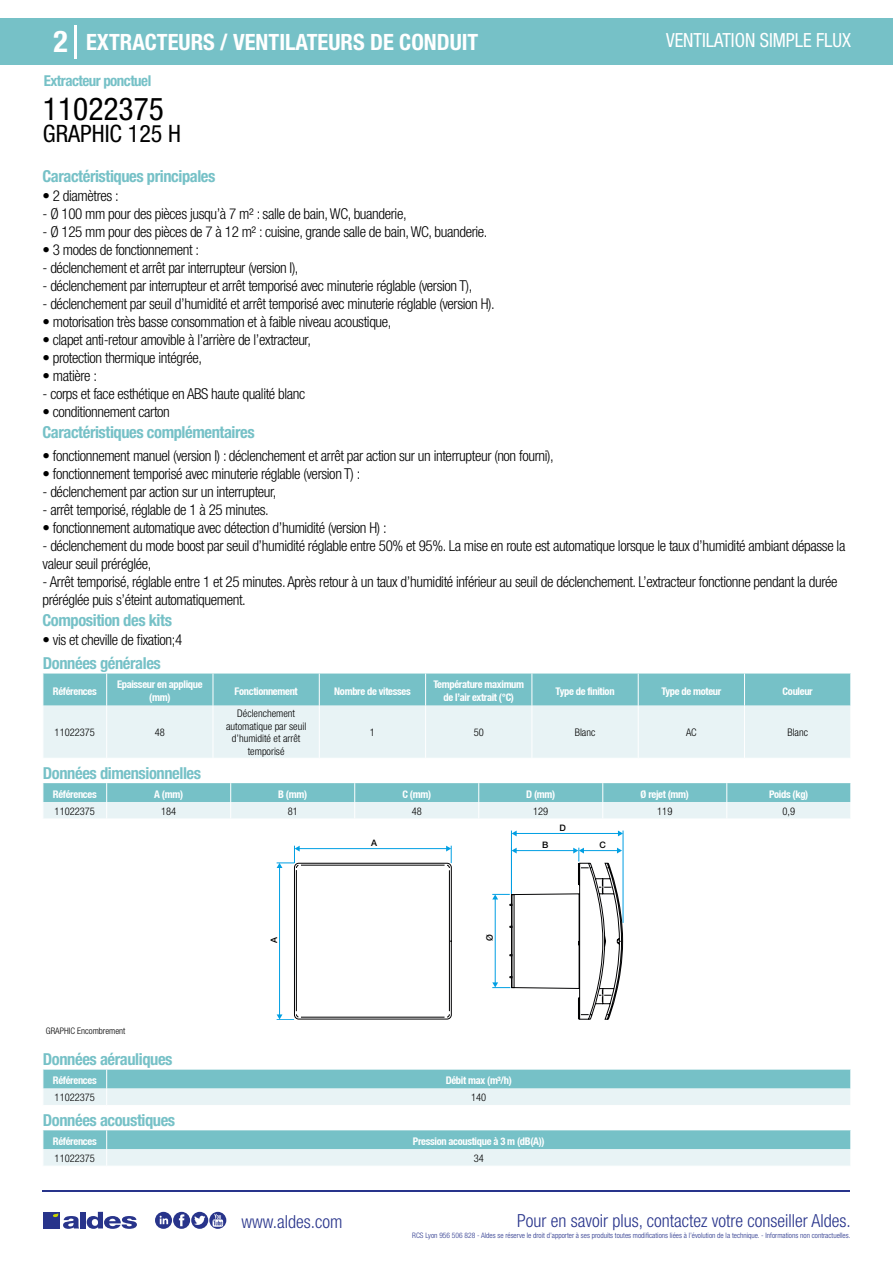
<style>
.page{position:relative;width:893px;height:1263px;background:#fff}
.page>*{position:absolute;margin:0;border:0;box-sizing:border-box;transform-origin:0 0}
.t1{font:condensed 31.5px "Helvetica Neue LT Std";color:#000}
.t2{font:700 condensed 30px "Helvetica Neue LT Std";color:#fff}
.t3{font:condensed 24px "Helvetica Neue LT Std";color:#000}
.t4{font:700 condensed 22.5px "Helvetica Neue LT Std";color:#fff}
.t5{font:condensed 19.5px "Helvetica Neue LT Std";color:#fff;scale:.95 1}
.t6{font:300 condensed 18px "Helvetica Neue";color:#28348b}
.t7{font:700 condensed 16.5px "Helvetica Neue LT Std";letter-spacing:-.025em;color:#76c1c7}
.t8{font:300 condensed 15px/18px "Helvetica Neue LT Std";letter-spacing:-.025em;color:#000}
.t9{font:700 condensed 15px "Helvetica Neue LT Std";letter-spacing:-.035em;color:#76c1c7}
.t10{font:700 condensed 10.5px/13.5px "Helvetica Neue";letter-spacing:-.03em;color:#fff;text-align:center}
.t11{font:300 condensed 10.5px/12.6px "Helvetica Neue";color:#000;text-align:center}
.t12{font:300 condensed 9px "Helvetica Neue";color:#000}
.t13{font:500 8.85px "Helvetica Neue LT Std";color:#000}
.t14{font:300 condensed 7.5px "Helvetica Neue";color:#28348b}
</style>
<div class="page">
<div style="left:0;top:18px;width:893px;height:46px;background:#76c1c7"></div>
<hr style="left:74px;top:25px;width:2px;height:33px;background:#fff">
<hr style="left:43px;top:1190px;width:807px;height:1px;background:#28348b">
<svg style="left:155px;top:1212px;width:71px;height:17px"></svg>
<div style="left:43px;top:1212px;width:17px;height:16px;background:#28348b"></div>
<div style="left:80px;top:1212px;width:6px;height:16px;background:#28348b"></div>
<svg style="left:87px;top:1212px;width:50px;height:17px"></svg>
<svg style="left:53px;top:1213px;width:26px;height:16px"></svg>
<svg style="left:44px;top:673px;width:806px;height:85px;background:#bde0e3"></svg>
<hr style="left:106px;top:673px;width:1px;height:33px;background:#fff">
<hr style="left:213px;top:673px;width:1px;height:33px;background:#fff">
<hr style="left:319px;top:673px;width:1px;height:33px;background:#fff">
<hr style="left:425px;top:673px;width:1px;height:33px;background:#fff">
<hr style="left:531px;top:673px;width:1px;height:33px;background:#fff">
<hr style="left:638px;top:673px;width:1px;height:33px;background:#fff">
<hr style="left:744px;top:673px;width:1px;height:33px;background:#fff">
<hr style="left:106px;top:706px;width:1px;height:52px;background:#fff">
<hr style="left:213px;top:706px;width:1px;height:52px;background:#fff">
<hr style="left:319px;top:706px;width:1px;height:52px;background:#fff">
<hr style="left:425px;top:706px;width:1px;height:52px;background:#fff">
<hr style="left:531px;top:706px;width:1px;height:52px;background:#fff">
<hr style="left:638px;top:706px;width:1px;height:52px;background:#fff">
<hr style="left:744px;top:706px;width:1px;height:52px;background:#fff">
<svg style="left:43px;top:783px;width:808px;height:36px;background:#add9dd"></svg>
<hr style="left:299px;top:848px;width:150px;height:1px;background:#009fe3">
<svg style="left:446px;top:846px;width:6px;height:16px"></svg>
<hr style="left:511px;top:830px;width:1px;height:62px;background:#009fe3">
<hr style="left:623px;top:830px;width:1px;height:93px;background:#009fe3">
<hr style="left:516px;top:833px;width:104px;height:1px;background:#009fe3">
<svg style="left:618px;top:830px;width:5px;height:6px"></svg>
<svg style="left:512px;top:830px;width:5px;height:6px"></svg>
<hr style="left:516px;top:850px;width:60px;height:1px;background:#009fe3">
<svg style="left:512px;top:848px;width:5px;height:5px"></svg>
<hr style="left:583px;top:850px;width:36px;height:1px;background:#009fe3">
<svg style="left:617px;top:848px;width:5px;height:5px"></svg>
<svg style="left:573px;top:848px;width:11px;height:13px"></svg>
<svg style="left:294px;top:862px;width:329px;height:158px"></svg>
<hr style="left:495px;top:897px;width:1px;height:86px;background:#009fe3">
<svg style="left:492px;top:894px;width:18px;height:5px"></svg>
<svg style="left:492px;top:982px;width:18px;height:6px"></svg>
<hr style="left:279px;top:865px;width:1px;height:150px;background:#009fe3">
<svg style="left:277px;top:846px;width:23px;height:22px"></svg>
<svg style="left:277px;top:1014px;width:17px;height:6px"></svg>
<svg style="left:43px;top:1070px;width:808px;height:35px;background:#acd8dd"></svg>
<svg style="left:43px;top:1130px;width:808px;height:36px;background:#add9dd"></svg>
<h2 class="t2" style="left:54px;top:24px;width:16px">2</h2>
<h3 class="t4" style="left:86px;top:28px;width:394px">EXTRACTEURS / VENTILATEURS DE CONDUIT</h3>
<h3 class="t5" style="left:666px;top:29px;width:196px">VENTILATION SIMPLE FLUX</h3>
<p class="t9" style="left:44px;top:71px;width:109px">Extracteur ponctuel</p>
<h1 class="t1" style="left:43px;top:91px;width:122px">11022375</h1>
<h3 class="t3" style="left:43px;top:120px;width:140px">GRAPHIC 125 H</h3>
<p class="t7" style="left:43px;top:166px;width:174px">Caractéristiques principales</p>
<p class="t8" style="left:43px;top:187px;width:78px">• 2 diamètres :</p>
<p class="t8" style="left:43px;top:205px;width:366px">- Ø 100 mm pour des pièces jusqu’à 7 m² : salle de bain, WC, buanderie,</p>
<p class="t8" style="left:43px;top:223px;width:446px">- Ø 125 mm pour des pièces de 7 à 12 m² : cuisine, grande salle de bain, WC, buanderie.</p>
<p class="t8" style="left:43px;top:241px;width:158px">• 3 modes de fonctionnement :</p>
<p class="t8" style="left:43px;top:259px;width:258px">- déclenchement et arrêt par interrupteur (version I),</p>
<p class="t8" style="left:43px;top:277px;width:431px">- déclenchement par interrupteur et arrêt temporisé avec minuterie réglable (version T),</p>
<p class="t8" style="left:43px;top:295px;width:454px">- déclenchement par seuil d’humidité et arrêt temporisé avec minuterie réglable (version H).</p>
<p class="t8" style="left:43px;top:313px;width:351px">• motorisation très basse consommation et à faible niveau acoustique,</p>
<p class="t8" style="left:43px;top:331px;width:270px">• clapet anti-retour amovible à l’arrière de l’extracteur,</p>
<p class="t8" style="left:43px;top:349px;width:161px">• protection thermique intégrée,</p>
<p class="t8" style="left:43px;top:367px;width:56px">• matière :</p>
<p class="t8" style="left:43px;top:385px;width:264px">- corps et face esthétique en ABS haute qualité blanc</p>
<p class="t8" style="left:43px;top:403px;width:129px">• conditionnement carton</p>
<p class="t7" style="left:43px;top:422px;width:214px">Caractéristiques complémentaires</p>
<p class="t8" style="left:43px;top:446px;width:513px">• fonctionnement manuel (version I) : déclenchement et arrêt par action sur un interrupteur (non fourni),</p>
<p class="t8" style="left:43px;top:464px;width:319px">• fonctionnement temporisé avec minuterie réglable (version T) :</p>
<p class="t8" style="left:43px;top:482px;width:235px">- déclenchement par action sur un interrupteur,</p>
<p class="t8" style="left:43px;top:500px;width:228px">- arrêt temporisé, réglable de 1 à 25 minutes.</p>
<p class="t8" style="left:43px;top:518px;width:346px">• fonctionnement automatique avec détection d’humidité (version H) :</p>
<p class="t8" style="left:43px;top:536px;width:804px">- déclenchement du mode boost par seuil d’humidité réglable entre 50% et 95%. La mise en route est automatique lorsque le taux d’humidité ambiant dépasse la valeur seuil préréglée,</p>
<p class="t8" style="left:43px;top:572px;width:797px">- Arrêt temporisé, réglable entre 1 et 25 minutes. Après retour à un taux d’humidité inférieur au seuil de déclenchement. L’extracteur fonctionne pendant la durée préréglée puis s’éteint automatiquement.</p>
<p class="t7" style="left:43px;top:610px;width:131px">Composition des kits</p>
<p class="t8" style="left:43px;top:630px;width:141px">• vis et cheville de fixation;4</p>
<p class="t7" style="left:43px;top:653px;width:119px">Données générales</p>
<p class="t10" style="left:53px;top:684px;width:45px">Références</p>
<p class="t10" style="left:117px;top:677px;width:87px">Epaisseur en applique (mm)</p>
<p class="t10" style="left:235px;top:684px;width:65px">Fonctionnement</p>
<p class="t10" style="left:334px;top:684px;width:78px">Nombre de vitesses</p>
<p class="t10" style="left:433px;top:677px;width:92px">Température maximum de l’air extrait (°C)</p>
<p class="t10" style="left:556px;top:684px;width:60px">Type de finition</p>
<p class="t10" style="left:661px;top:684px;width:62px">Type de moteur</p>
<p class="t10" style="left:783px;top:684px;width:32px">Couleur</p>
<p class="t11" style="left:55px;top:726px;width:42px">11022375</p>
<p class="t11" style="left:155px;top:726px;width:12px">48</p>
<p class="t11" style="left:226px;top:707px;width:82px">Déclenchement automatique par seuil d’humidité et arrêt temporisé</p>
<p class="t11" style="left:370px;top:726px;width:7px">1</p>
<p class="t11" style="left:474px;top:726px;width:12px">50</p>
<p class="t11" style="left:575px;top:726px;width:22px">Blanc</p>
<p class="t11" style="left:686px;top:726px;width:12px">AC</p>
<p class="t11" style="left:787px;top:726px;width:22px">Blanc</p>
<p class="t7" style="left:43px;top:763px;width:160px">Données dimensionnelles</p>
<p class="t10" style="left:53px;top:787px;width:45px">Références</p>
<p class="t10" style="left:154px;top:787px;width:30px">A (mm)</p>
<p class="t10" style="left:278px;top:787px;width:30px">B (mm)</p>
<p class="t10" style="left:402px;top:787px;width:30px">C (mm)</p>
<p class="t10" style="left:526px;top:787px;width:31px">D (mm)</p>
<p class="t10" style="left:641px;top:787px;width:50px">Ø rejet (mm)</p>
<p class="t10" style="left:769px;top:787px;width:41px">Poids (kg)</p>
<p class="t11" style="left:55px;top:804px;width:42px">11022375</p>
<p class="t11" style="left:161px;top:804px;width:17px">184</p>
<p class="t11" style="left:288px;top:804px;width:12px">81</p>
<p class="t11" style="left:412px;top:804px;width:12px">48</p>
<p class="t11" style="left:533px;top:804px;width:17px">129</p>
<p class="t11" style="left:657px;top:804px;width:17px">119</p>
<p class="t11" style="left:782px;top:804px;width:14px">0,9</p>
<p class="t13" style="left:371px;top:838px;width:7px">A</p>
<p class="t13" style="left:559px;top:822px;width:8px">D</p>
<p class="t13" style="left:542px;top:840px;width:8px">B</p>
<p class="t13" style="left:600px;top:840px;width:8px">C</p>
<p class="t13" style="left:269px;top:943px;width:8px;rotate:-90deg">A</p>
<p class="t13" style="left:484px;top:941px;width:8px;rotate:-90deg">Ø</p>
<p class="t12" style="left:46px;top:1026px;width:81px">GRAPHIC Encombrement</p>
<p class="t7" style="left:43px;top:1049px;width:131px">Données aérauliques</p>
<p class="t10" style="left:53px;top:1073px;width:45px">Références</p>
<p class="t10" style="left:446px;top:1073px;width:68px">Débit max (m³/h)</p>
<p class="t11" style="left:55px;top:1091px;width:42px">11022375</p>
<p class="t11" style="left:471px;top:1091px;width:17px">140</p>
<p class="t7" style="left:43px;top:1110px;width:134px">Données acoustiques</p>
<p class="t10" style="left:53px;top:1134px;width:45px">Références</p>
<p class="t10" style="left:413px;top:1134px;width:133px">Pression acoustique à 3 m (dB(A))</p>
<p class="t11" style="left:55px;top:1151px;width:42px">11022375</p>
<p class="t11" style="left:474px;top:1151px;width:12px">34</p>
<p class="t6" style="left:241px;top:1211px;width:102px">www.aldes.com</p>
<p class="t6" style="left:517px;top:1211px;width:335px">Pour en savoir plus, contactez votre conseiller Aldes.</p>
<p class="t14" style="left:412px;top:1230px;width:440px">RCS Lyon 956 506 828 - Aldes se réserve le droit d’apporter à ses produits toutes modifications liées à l’évolution de la technique. - Informations non contractuelles.</p>
</div>
